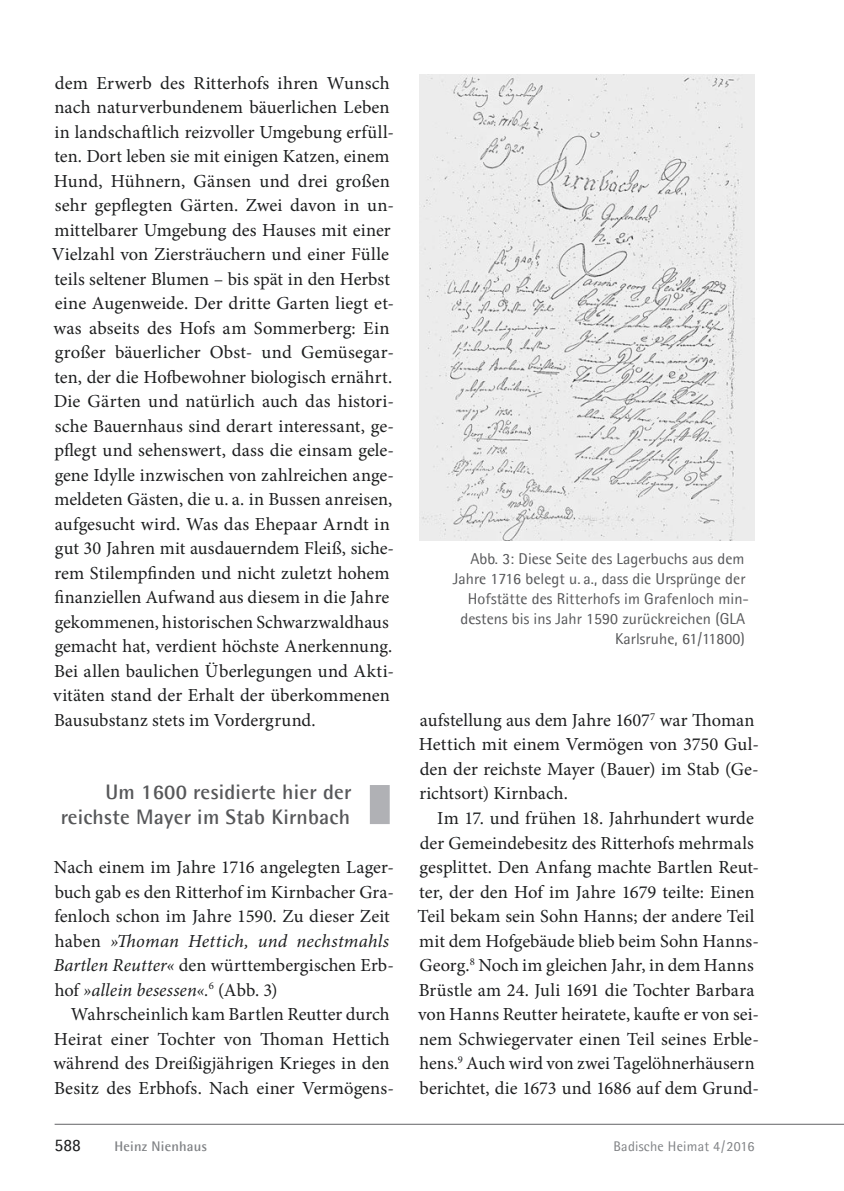
<style>
.page{position:relative;width:844px;height:1191px;background:#fff}
.page>*{position:absolute;margin:0;border:0;box-sizing:border-box;transform-origin:0 0}
.t1{font:700 21px/24.5px "Agfa Rotis Semisans";letter-spacing:.01em;color:#57585a;text-align:right}
.t2{font:18.38px/24.5px "Minion Pro";color:#1d1e1f}
.t3{font:italic 18.38px "Minion Pro";letter-spacing:.01em;color:#1d1e1f}
.t4{font:17.5px "Agfa Rotis Semisans";color:#1d1e1f}
.t5{font:15.75px/20.1px "Agfa Rotis Semisans";letter-spacing:.005em;color:#57585a;text-align:right}
.t6{font:14px "Agfa Rotis Semisans";letter-spacing:.015em;color:#808285}
.t7{font:700 14px "Agfa Rotis Semisans";letter-spacing:.015em;color:#808285}
.s1{font-style:normal}
.s2{font-style:italic}
</style>
<div class="page">
<hr style="left:55px;top:1124px;width:788px;height:1px;background:#636366">
<div style="left:370px;top:785px;width:19px;height:39px;background:#b0b1b5"></div>
<img style="left:419px;top:74px;width:335px;height:466px">
<p class="t2" style="left:52px;top:72px;width:343px">dem Erwerb des Ritterhofs ihren Wunsch nach naturverbundenem bäuerlichen Leben in landschaftlich reizvoller Umgebung erfüll&shy;ten. Dort leben sie mit einigen Katzen, einem Hund, Hühnern, Gänsen und drei großen sehr gepflegten Gärten. Zwei davon in un&shy;mittelbarer Umgebung des Hauses mit einer Vielzahl von Ziersträuchern und einer Fülle teils seltener Blumen – bis spät in den Herbst eine Augenweide. Der dritte Garten liegt et&shy;was abseits des Hofs am Sommerberg: Ein großer bäuerlicher Obst- und Gemüsegar&shy;ten, der die Hofbewohner biologisch ernährt.<br>Die Gärten und natürlich auch das histori&shy;sche Bauernhaus sind derart interessant, ge&shy;pflegt und sehenswert, dass die einsam gele&shy;gene Idylle inzwischen von zahlreichen ange&shy;meldeten Gästen, die u. a. in Bussen anreisen, aufgesucht wird. Was das Ehepaar Arndt in gut 30 Jahren mit ausdauerndem Fleiß, siche&shy;rem Stilempfinden und nicht zuletzt hohem finanziellen Aufwand aus diesem in die Jahre gekommenen, historischen Schwarzwaldhaus gemacht hat, verdient höchste Anerkennung.<br>Bei allen baulichen Überlegungen und Akti&shy;vitäten stand der Erhalt der überkommenen Bausubstanz stets im Vordergrund.</p>
<p class="t1" style="left:61px;top:779px;width:292px">Um 1600 residierte hier der reichste Mayer im Stab Kirnbach</p>
<p class="t2" style="left:54px;top:856px;width:341px">Nach einem im Jahre 1716 angelegten Lager-</p>
<p class="t2" style="left:55px;top:881px;width:340px">buch gab es den Ritterhof im Kirnbacher Gra-</p>
<p class="t2" style="left:54px;top:905px;width:337px">fenloch schon im Jahre 1590. Zu dieser Zeit</p>
<p class="t3" style="left:55px;top:933px;width:336px"><span class="s1">haben</span> »Thoman Hettich, und nechstmahls</p>
<p class="t2" style="left:54px;top:954px;width:342px"><span class="s2">Bartlen Reutter«</span> den württembergischen Erb-</p>
<p class="t3" style="left:55px;top:982px;width:224px"><span class="s1">hof</span> »allein besessen«.<sup>6</sup> <span class="s1">(Abb. 3)</span></p>
<p class="t2" style="left:71px;top:1003px;width:320px">Wahrscheinlich kam Bartlen Reutter durch</p>
<p class="t2" style="left:54px;top:1028px;width:337px">Heirat einer Tochter von Thoman Hettich</p>
<p class="t2" style="left:53px;top:1052px;width:337px">während des Dreißigjährigen Krieges in den</p>
<p class="t2" style="left:54px;top:1077px;width:341px">Besitz des Erbhofs. Nach einer Vermögens-</p>
<p class="t5" style="left:453px;top:548px;width:297px">Abb. 3: Diese Seite des Lagerbuchs aus dem Jahre 1716 belegt u. a., dass die Ursprünge der Hofstätte des Ritterhofs im Grafenloch min&shy;destens bis ins Jahr 1590 zurückreichen (GLA Karlsruhe, 61/11800)</p>
<p class="t2" style="left:419px;top:709px;width:336px">aufstellung aus dem Jahre 1607<sup>7</sup> war Thoman</p>
<p class="t2" style="left:419px;top:734px;width:341px">Hettich mit einem Vermögen von 3750 Gul-</p>
<p class="t2" style="left:420px;top:758px;width:340px">den der reichste Mayer (Bauer) im Stab (Ge-</p>
<p class="t2" style="left:419px;top:783px;width:150px">richtsort) Kirnbach.</p>
<p class="t2" style="left:437px;top:807px;width:318px">Im 17. und frühen 18. Jahrhundert wurde</p>
<p class="t2" style="left:420px;top:832px;width:335px">der Gemeindebesitz des Ritterhofs mehrmals</p>
<p class="t2" style="left:419px;top:856px;width:341px">gesplittet. Den Anfang machte Bartlen Reut-</p>
<p class="t2" style="left:419px;top:881px;width:336px">ter, der den Hof im Jahre 1679 teilte: Einen</p>
<p class="t2" style="left:417px;top:905px;width:338px">Teil bekam sein Sohn Hanns; der andere Teil</p>
<p class="t2" style="left:419px;top:930px;width:341px">mit dem Hofgebäude blieb beim Sohn Hanns-</p>
<p class="t2" style="left:419px;top:954px;width:336px">Georg.<sup>8</sup> Noch im gleichen Jahr, in dem Hanns</p>
<p class="t2" style="left:419px;top:979px;width:337px">Brüstle am 24. Juli 1691 die Tochter Barbara</p>
<p class="t2" style="left:418px;top:1003px;width:342px">von Hanns Reutter heiratete, kaufte er von sei-</p>
<p class="t2" style="left:419px;top:1028px;width:341px">nem Schwiegervater einen Teil seines Erble-</p>
<p class="t2" style="left:419px;top:1052px;width:336px">hens.<sup>9</sup> Auch wird von zwei Tagelöhnerhäusern</p>
<p class="t2" style="left:419px;top:1077px;width:341px">berichtet, die 1673 und 1686 auf dem Grund-</p>
<p class="t4" style="left:55px;top:1134px;width:28px">588</p>
<p class="t7" style="left:114px;top:1137px;width:94px">Heinz Nienhaus</p>
<p class="t6" style="left:613px;top:1137px;width:142px">Badische Heimat 4 / 2016</p>
</div>
